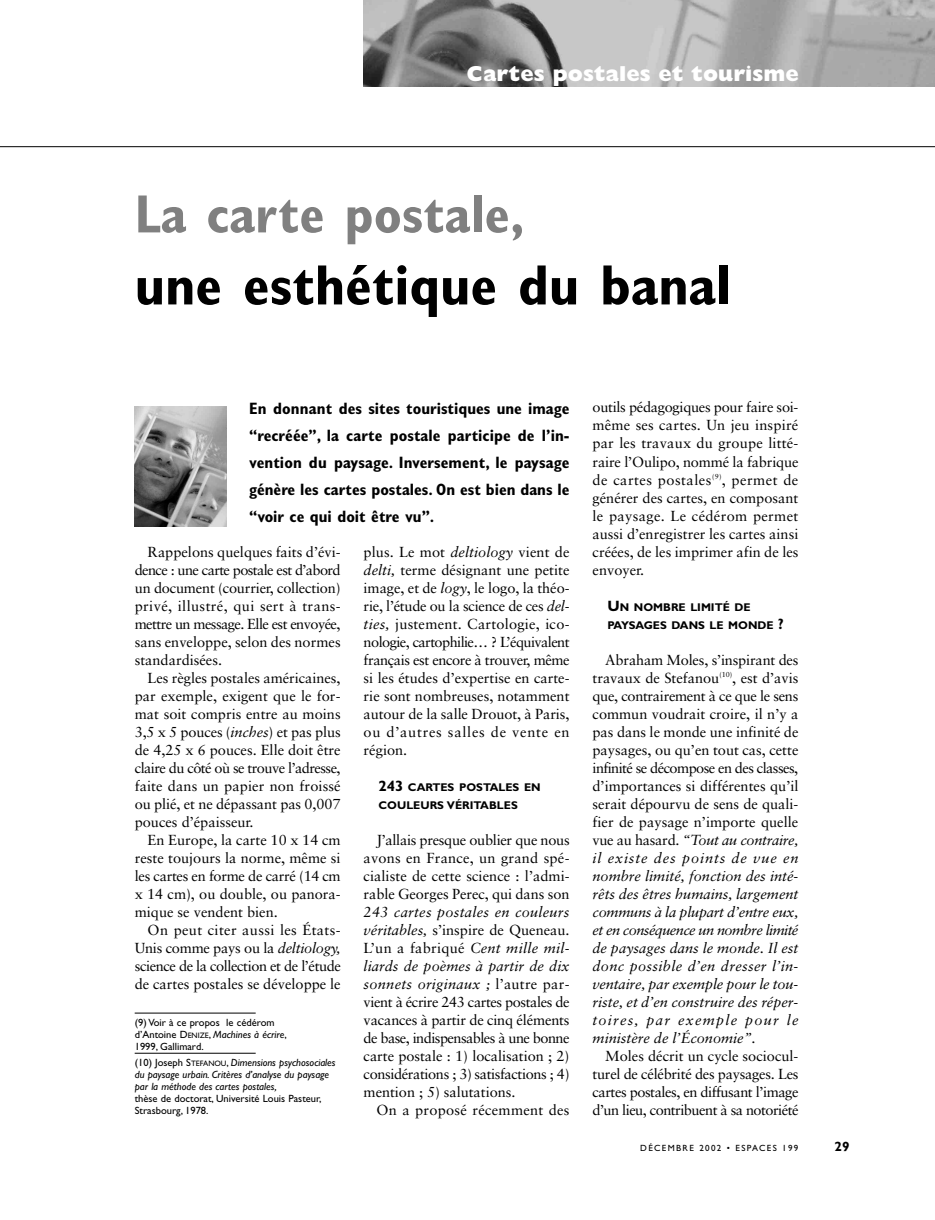
<style>
.page{position:relative;width:935px;height:1220px;background:#fff}
.page>*{position:absolute;margin:0;border:0;box-sizing:border-box;transform-origin:0 0}
.t1{font:700 condensed 57px "Gill Sans";color:#000}
.t2{font:700 condensed 54px "Gill Sans";color:#808080}
.t3{font:800 21.75px "Gill Sans";color:#fff}
.t4{font:700 condensed 16.5px/27px "Gill Sans";color:#000;text-align:justify}
.t5{font:14.55px/18px "Sabon";color:#000;text-align:justify}
.t6{font:italic 14.55px/18px "Sabon";color:#000;text-align:justify}
.t7{font:14.55px "Sabon";letter-spacing:.02em;color:#000}
.t8{font:700 13.5px "Gill Sans";color:#000}
.t9{font:700 11.25px/18px "Gill Sans";color:#000}
.t10{font:10.5px/12px "Gill Sans";color:#000}
.t11{font:italic 10.5px/12px "Gill Sans";color:#000}
.t12{font:9px "Gill Sans";letter-spacing:.15em;color:#000}
.s1{font-style:italic}
.s2{font-size:7.8px}
.s3{font-style:normal}
.s4{font-style:normal;font-size:7.8px}
.s5{font-size:15px}
</style>
<div class="page">
<img style="left:364px;top:0;width:570px;height:86px">
<hr style="left:0;top:146px;width:934px;height:1px;background:#000">
<hr style="left:135px;top:1012px;width:121px;height:1px;background:#000">
<hr style="left:135px;top:1053px;width:121px;height:1px;background:#000">
<img style="left:135px;top:406px;width:91px;height:120px">
<h3 class="t3" style="left:466px;top:66px;width:334px">Cartes postales et tourisme</h3>
<h2 class="t2" style="left:135px;top:195px;width:391px">La carte postale,</h2>
<h1 class="t1" style="left:135px;top:265px;width:597px">une esthétique du banal</h1>
<p class="t4" style="left:249px;top:396px;width:322px">En donnant des sites touristiques une image “recréée”, la carte postale participe de l’in&shy;vention du paysage. Inversement, le paysage génère les cartes postales. On est bien dans le “voir ce qui doit être vu”.</p>
<p class="t5" style="left:135px;top:543px;width:207px;text-indent:13px">Rappelons quelques faits d’évi&shy;dence : une carte postale est d’abord un document (courrier, collection) privé, illustré, qui sert à trans&shy;mettre un message. Elle est envoyée, sans enveloppe, selon des normes standardisées.</p>
<p class="t5" style="left:135px;top:669px;width:207px;text-indent:13px">Les règles postales américaines, par exemple, exigent que le for&shy;mat soit compris entre au moins 3,5 x 5 pouces (<span class="s1">inches</span>) et pas plus de 4,25 x 6 pouces. Elle doit être claire du côté où se trouve l’adresse, faite dans un papier non froissé ou plié, et ne dépassant pas 0,007 pouces d’épaisseur.</p>
<p class="t5" style="left:135px;top:831px;width:207px;text-indent:13px">En Europe, la carte 10 x 14 cm reste toujours la norme, même si les cartes en forme de carré (14 cm x 14 cm), ou double, ou panora&shy;mique se vendent bien.</p>
<p class="t5" style="left:135px;top:921px;width:208px;text-indent:13px">On peut citer aussi les États-Unis comme pays ou la <span class="s1">deltiology, </span>science de la collection et de l’étude de cartes postales se développe le</p>
<p class="t10" style="left:135px;top:1017px;width:153px">(9) Voir à ce propos le cédérom d’Antoine D<span class="s2">ENIZE</span>, <span class="s1">Machines à écrire</span>,<br>1999, Gallimard.</p>
<p class="t11" style="left:135px;top:1057px;width:202px"><span class="s3">(10) Joseph S</span><span class="s4">TEFANOU</span><span class="s3">,</span> Dimensions psychosociales du paysage urbain. Critères d’analyse du paysage par la méthode des cartes postales,</p>
<p class="t10" style="left:135px;top:1093px;width:188px">thèse de doctorat, Université Louis Pasteur,<br>Strasbourg, 1978.</p>
<p class="t5" style="left:363px;top:543px;width:207px">plus. Le mot <span class="s1">deltiology</span> vient de <span class="s1">delti,</span> terme désignant une petite image, et de <span class="s1">logy</span>, le logo, la théo&shy;rie, l’étude ou la science de ces <span class="s1">del&shy;ties,</span> justement. Cartologie, ico&shy;nologie, cartophilie… ? L’équivalent français est encore à trouver, même si les études d’expertise en carte&shy;rie sont nombreuses, notamment autour de la salle Drouot, à Paris, ou d’autres salles de vente en région.</p>
<p class="t9" style="left:378px;top:779px;width:164px"><span class="s5">243</span> CARTES POSTALES EN<br>COULEURS VÉRITABLES</p>
<p class="t5" style="left:363px;top:831px;width:207px;text-indent:13px">J’allais presque oublier que nous avons en France, un grand spé&shy;cialiste de cette science : l’admi&shy;rable Georges Perec, qui dans son</p>
<p class="t5" style="left:363px;top:903px;width:207px"><span class="s1">243 cartes postales en couleurs véritables,</span> s’inspire de Queneau.<br>L’un a fabriqué <span class="s1">Cent mille mil&shy;liards de poèmes à partir de dix sonnets originaux ;</span> l’autre par&shy;vient à écrire 243 cartes postales de vacances à partir de cinq éléments de base, indispensables à une bonne carte postale : 1) localisation ; 2) considérations ; 3) satisfactions ; 4) mention ; 5) salutations.</p>
<p class="t7" style="left:376px;top:1103px;width:195px">On a proposé récemment des</p>
<p class="t5" style="left:592px;top:399px;width:207px">outils pédagogiques pour faire soi&shy;même ses cartes. Un jeu inspiré par les travaux du groupe litté&shy;raire l’Oulipo, nommé la fabrique de cartes postales<sup>(9)</sup>, permet de générer des cartes, en composant le paysage. Le cédérom permet aussi d’enregistrer les cartes ainsi créées, de les imprimer afin de les envoyer.</p>
<p class="t9" style="left:607px;top:599px;width:178px"><span class="s5">U</span>N NOMBRE LIMITÉ DE<br>PAYSAGES DANS LE MONDE <span class="s5">?</span></p>
<p class="t6" style="left:592px;top:651px;width:207px;text-indent:13px"><span class="s3">Abraham Moles, s’inspirant des travaux de Stefanou</span><sup>(10)</sup><span class="s3">, est d’avis que, contrairement à ce que le sens commun voudrait croire, il n’y a pas dans le monde une infinité de paysages, ou qu’en tout cas, cette infinité se décompose en des classes, d’importances si différentes qu’il serait dépourvu de sens de quali&shy;fier de paysage n’importe quelle vue au hasard.</span> “Tout au contraire, il existe des points de vue en nombre limité, fonction des inté&shy;rêts des êtres humains, largement communs à la plupart d’entre eux, et en conséquence un nombre limité de paysages dans le monde. Il est donc possible d’en dresser l’in&shy;ventaire, par exemple pour le tou&shy;riste, et d’en construire des réper&shy;toires, par exemple pour le ministère de l’Économie”.</p>
<p class="t5" style="left:592px;top:1047px;width:207px;text-indent:13px">Moles décrit un cycle sociocul&shy;turel de célébrité des paysages. Les cartes postales, en diffusant l’image d’un lieu, contribuent à sa notoriété</p>
<p class="t12" style="left:640px;top:1144px;width:160px">DÉCEMBRE 2002 • ESPACES 199</p>
<p class="t8" style="left:834px;top:1141px;width:16px">29</p>
</div>
